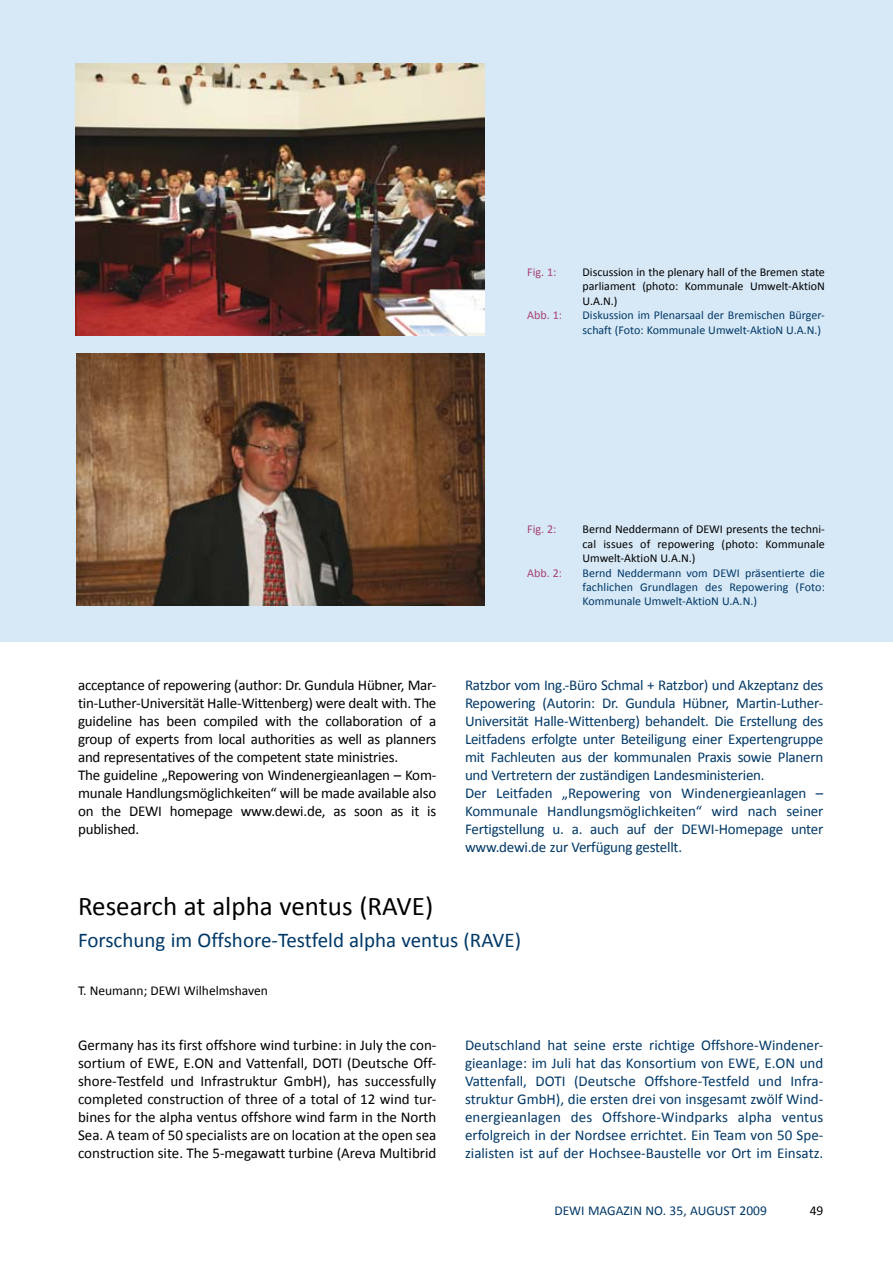
<style>
.page{position:relative;width:893px;height:1263px;background:#fff}
.page>*{position:absolute;margin:0;border:0;box-sizing:border-box;transform-origin:0 0}
.t1{font:27px "Calibri";color:#000}
.t2{font:21px "Calibri";color:#003867}
.t3{font:15px/18px "Calibri";letter-spacing:-.015em;color:#003867}
.t4{font:15px/18px "Calibri";letter-spacing:-.015em;color:#000}
.t5{font:13.5px "Calibri";color:#000}
.t6{font:13.5px "Calibri";color:#003867}
.t7{font:12px/14.4px "Calibri";color:#003867}
.t8{font:12px/14.4px "Calibri";color:#000;text-align:justify}
.t9{font:12px "Calibri";color:#a64373}
</style>
<div class="page">
<div style="left:0;top:0;width:893px;height:641px;background:#d7e8f6"></div>
<img style="left:76px;top:64px;width:408px;height:271px">
<img style="left:77px;top:353px;width:408px;height:252px">
<p class="t9" style="left:527px;top:264px;width:31px">Fig. 1:</p>
<p class="t8" style="left:583px;top:264px;width:244px">Discussion in the plenary hall of the Bremen state parliament (photo: Kommunale Umwelt-AktioN U.A.N.)</p>
<p class="t9" style="left:527px;top:308px;width:36px">Abb. 1:</p>
<p class="t7" style="left:583px;top:307px;width:244px">Diskussion im Plenarsaal der Bremischen Bürger&shy;schaft (Foto: Kommunale Umwelt-AktioN U.A.N.)</p>
<p class="t9" style="left:527px;top:522px;width:31px">Fig. 2:</p>
<p class="t8" style="left:583px;top:521px;width:244px">Bernd Neddermann of DEWI presents the techni&shy;cal issues of repowering (photo: Kommunale Umwelt-AktioN U.A.N.)</p>
<p class="t9" style="left:527px;top:565px;width:36px">Abb. 2:</p>
<p class="t7" style="left:583px;top:565px;width:244px;text-align:justify">Bernd Neddermann vom DEWI präsentierte die fachlichen Grundlagen des Repowering (Foto:<br>Kommunale Umwelt-AktioN U.A.N.)</p>
<p class="t4" style="left:78px;top:675px;width:360px">acceptance of repowering (author: Dr. Gundula Hübner, Mar&shy;tin-Luther-Universität Halle-Wittenberg) were dealt with. The guideline has been compiled with the collaboration of a group of experts from local authorities as well as planners and representatives of the competent state ministries.<br>The guideline „Repowering von Windenergieanlagen – Kom&shy;munale Handlungsmöglichkeiten“ will be made available also on the DEWI homepage www.dewi.de, as soon as it is published.</p>
<p class="t3" style="left:465px;top:675px;width:360px">Ratzbor vom Ing.-Büro Schmal + Ratzbor) und Akzeptanz des Repowering (Autorin: Dr. Gundula Hübner, Martin-Luther-Universität Halle-Wittenberg) behandelt. Die Erstellung des Leitfadens erfolgte unter Beteiligung einer Expertengruppe mit Fachleuten aus der kommunalen Praxis sowie Planern und Vertretern der zuständigen Landesministerien.<br>Der Leitfaden „Repowering von Windenergieanlagen – Kommunale Handlungsmöglichkeiten“ wird nach seiner Fertigstellung u. a. auch auf der DEWI-Homepage unter www.dewi.de zur Verfügung gestellt.</p>
<h1 class="t1" style="left:78px;top:889px;width:357px">Research at alpha ventus (RAVE)</h1>
<h2 class="t2" style="left:78px;top:927px;width:445px">Forschung im Offshore-Testfeld alpha ventus (RAVE)</h2>
<p class="t5" style="left:78px;top:982px;width:191px">T. Neumann; DEWI Wilhelmshaven</p>
<p class="t4" style="left:78px;top:1035px;width:360px;text-align:justify">Germany has its first offshore wind turbine: in July the con&shy;sortium of EWE, E.ON and Vattenfall, DOTI (Deutsche Off&shy;shore-Testfeld und Infrastruktur GmbH), has successfully completed construction of three of a total of 12 wind tur&shy;bines for the alpha ventus offshore wind farm in the North Sea. A team of 50 specialists are on location at the open sea construction site. The 5-megawatt turbine (Areva Multibrid</p>
<p class="t3" style="left:465px;top:1035px;width:360px;text-align:justify">Deutschland hat seine erste richtige Offshore-Windener&shy;gieanlage: im Juli hat das Konsortium von EWE, E.ON und Vattenfall, DOTI (Deutsche Offshore-Testfeld und Infra&shy;struktur GmbH), die ersten drei von insgesamt zwölf Wind&shy;energieanlagen des Offshore-Windparks alpha ventus erfolgreich in der Nordsee errichtet. Ein Team von 50 Spe&shy;zialisten ist auf der Hochsee-Baustelle vor Ort im Einsatz.</p>
<p class="t6" style="left:554px;top:1202px;width:214px">DEWI MAGAZIN NO. 35, AUGUST 2009</p>
<p class="t5" style="left:810px;top:1202px;width:15px">49</p>
</div>
